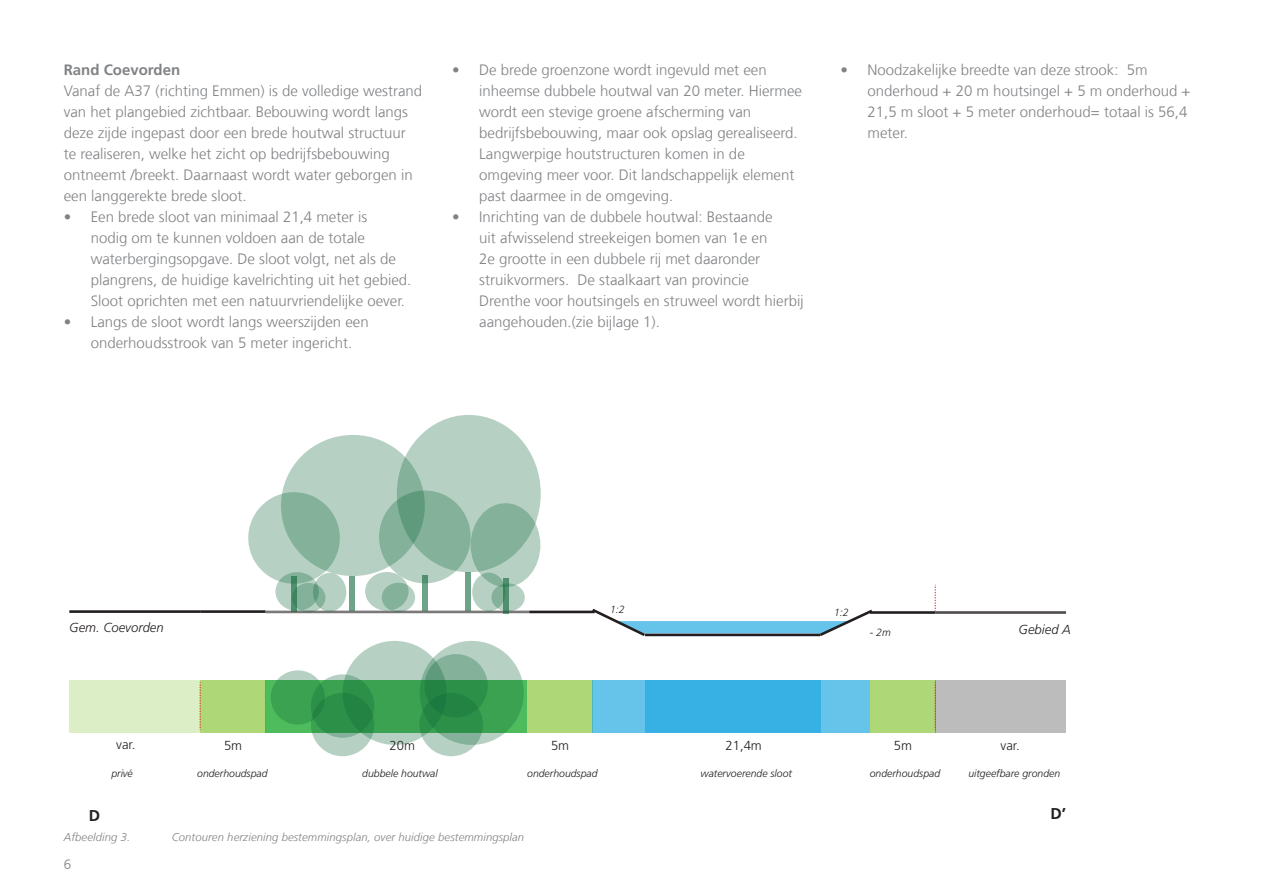
<style>
.page{position:relative;width:1263px;height:893px;background:#fff}
.page>*{position:absolute;margin:0;border:0;box-sizing:border-box;transform-origin:0 0}
.t1{font:700 15.75px "Frutiger LT Std";color:#231f20}
.Lopende_tekst_1{font:300 15px/21px "Frutiger LT Com";color:#808285}
.Lopende_tekst_1-2{font:700 15px "Frutiger LT Com";color:#808285}
.t2{font:300 13.5px "Frutiger LT Com";color:#808285}
.t3{font:300 13.05px "Frutiger LT Std";color:#231f20}
.t4{font:italic 300 13.05px "Frutiger LT Std";color:#231f20}
.t5{font:italic 300 11.25px "Frutiger LT Com";letter-spacing:.01em;color:#808285}
.t6{font:italic 300 10.5px "Frutiger LT Std";color:#231f20}
</style>
<div class="page">
<div style="left:69px;top:680px;width:131px;height:52px;background:#dceec5"></div>
<div style="left:200px;top:680px;width:66px;height:52px;background:#aed778"></div>
<div style="left:527px;top:680px;width:66px;height:52px;background:#aed778"></div>
<div style="left:870px;top:680px;width:65px;height:52px;background:#aed778"></div>
<div style="left:935px;top:680px;width:131px;height:52px;background:#bdbcbc"></div>
<hr style="left:69px;top:610px;width:131px;height:3px;background:#231f20">
<hr style="left:529px;top:611px;width:66px;height:2px;background:#231f20">
<hr style="left:200px;top:610px;width:66px;height:3px;background:#231f20">
<hr style="left:870px;top:611px;width:65px;height:3px;background:#231f20">
<hr style="left:935px;top:611px;width:131px;height:3px;background:#231f20">
<hr style="left:266px;top:611px;width:263px;height:2px;background:#231f20">
<div style="left:365px;top:572px;width:44px;height:39px;background:#b6d1c3;border-radius:50%"></div>
<div style="left:472px;top:573px;width:33px;height:38px;background:#b6d1c3;border-radius:50%"></div>
<div style="left:313px;top:573px;width:33px;height:39px;background:#b6d1c3;border-radius:50%"></div>
<svg style="left:491px;top:583px;width:34px;height:28px"></svg>
<svg style="left:382px;top:583px;width:33px;height:29px"></svg>
<svg style="left:275px;top:572px;width:44px;height:39px"></svg>
<svg style="left:292px;top:583px;width:33px;height:29px"></svg>
<svg style="left:248px;top:492px;width:92px;height:92px;fill:#b6d1c3"></svg>
<svg style="left:291px;top:576px;width:6px;height:35px"></svg>
<div style="left:379px;top:490px;width:92px;height:93px;background:#b6d1c3;border-radius:50%"></div>
<svg style="left:422px;top:575px;width:5px;height:36px"></svg>
<svg style="left:471px;top:503px;width:69px;height:84px;fill:#b6d1c3"></svg>
<svg style="left:503px;top:578px;width:5px;height:35px"></svg>
<svg style="left:281px;top:435px;width:144px;height:141px;fill:#b6d1c3"></svg>
<div style="left:349px;top:576px;width:6px;height:35px;background:#6da387"></div>
<svg style="left:397px;top:415px;width:144px;height:157px;fill:#b6d1c3"></svg>
<div style="left:465px;top:572px;width:6px;height:39px;background:#6da387"></div>
<div style="left:266px;top:680px;width:261px;height:52px;background:#4ebc5c"></div>
<svg style="left:343px;top:641px;width:104px;height:104px;fill:#b6d1c3"></svg>
<svg style="left:420px;top:641px;width:104px;height:104px;fill:#3aa251"></svg>
<svg style="left:271px;top:670px;width:54px;height:54px;fill:#3aa251"></svg>
<svg style="left:419px;top:693px;width:64px;height:63px"></svg>
<svg style="left:424px;top:654px;width:64px;height:63px"></svg>
<svg style="left:311px;top:693px;width:63px;height:63px"></svg>
<svg style="left:311px;top:674px;width:63px;height:64px;fill:#2c9049"></svg>
<div style="left:593px;top:680px;width:277px;height:52px;background:#66c3ea"></div>
<div style="left:645px;top:680px;width:175px;height:52px;background:#37b1e3"></div>
<svg style="left:589px;top:608px;width:286px;height:29px"></svg>
<svg style="left:935px;top:585px;width:1px;height:26px"></svg>
<svg style="left:935px;top:682px;width:1px;height:48px"></svg>
<svg style="left:200px;top:682px;width:1px;height:48px"></svg>
<p class="Lopende_tekst_1-2" style="left:64px;top:61px;width:118px">Rand Coevorden</p>
<p class="Lopende_tekst_1" style="left:64px;top:80px;width:360px">Vanaf de A37 (richting Emmen) is de volledige westrand van het plangebied zichtbaar. Bebouwing wordt langs deze zijde ingepast door een brede houtwal structuur<br>te realiseren, welke het zicht op bedrijfsbebouwing ontneemt /breekt. Daarnaast wordt water geborgen in een langgerekte brede sloot.</p>
<p class="Lopende_tekst_1" style="left:91px;top:206px;width:322px;text-indent:-27px">• Een brede sloot van minimaal 21,4 meter is<br>nodig om te kunnen voldoen aan de totale waterbergingsopgave. De sloot volgt, net als de plangrens, de huidige kavelrichting uit het gebied.<br>Sloot oprichten met een natuurvriendelijke oever.</p>
<p class="Lopende_tekst_1" style="left:91px;top:311px;width:279px;text-indent:-27px">• Langs de sloot wordt langs weerszijden een onderhoudsstrook van 5 meter ingericht.</p>
<p class="Lopende_tekst_1" style="left:479px;top:59px;width:324px;text-indent:-27px">• De brede groenzone wordt ingevuld met een inheemse dubbele houtwal van 20 meter. Hiermee wordt een stevige groene afscherming van bedrijfsbebouwing, maar ook opslag gerealiseerd.<br>Langwerpige houtstructuren komen in de omgeving meer voor. Dit landschappelijk element past daarmee in de omgeving.</p>
<p class="Lopende_tekst_1" style="left:479px;top:206px;width:326px;text-indent:-27px">• Inrichting van de dubbele houtwal: Bestaande<br>uit afwisselend streekeigen bomen van 1e en<br>2e grootte in een dubbele rij met daaronder struikvormers. De staalkaart van provincie Drenthe voor houtsingels en struweel wordt hierbij aangehouden.(zie bijlage 1).</p>
<p class="Lopende_tekst_1" style="left:867px;top:59px;width:324px;text-indent:-27px">• Noodzakelijke breedte van deze strook: 5m onderhoud + 20 m houtsingel + 5 m onderhoud + 21,5 m sloot + 5 meter onderhoud= totaal is 56,4 meter.</p>
<p class="t6" style="left:610px;top:604px;width:16px">1:2</p>
<p class="t6" style="left:834px;top:607px;width:16px">1:2</p>
<p class="t4" style="left:69px;top:620px;width:96px">Gem. Coevorden</p>
<p class="t6" style="left:870px;top:626px;width:22px">- 2m</p>
<p class="t4" style="left:1019px;top:622px;width:54px">Gebied A</p>
<p class="t3" style="left:725px;top:738px;width:38px">21,4m</p>
<p class="t3" style="left:390px;top:738px;width:27px">20m</p>
<p class="t3" style="left:116px;top:737px;width:21px">var.</p>
<p class="t3" style="left:224px;top:738px;width:20px">5m</p>
<p class="t3" style="left:551px;top:738px;width:20px">5m</p>
<p class="t3" style="left:894px;top:738px;width:20px">5m</p>
<p class="t3" style="left:1001px;top:738px;width:21px">var.</p>
<p class="t6" style="left:362px;top:767px;width:77px">dubbele houtwal</p>
<p class="t6" style="left:111px;top:767px;width:23px">privé</p>
<p class="t6" style="left:197px;top:767px;width:72px">onderhoudspad</p>
<p class="t6" style="left:527px;top:767px;width:72px">onderhoudspad</p>
<p class="t6" style="left:870px;top:767px;width:72px">onderhoudspad</p>
<p class="t6" style="left:968px;top:767px;width:93px">uitgeefbare gronden</p>
<p class="t6" style="left:700px;top:767px;width:93px">watervoerende sloot</p>
<p class="t1" style="left:89px;top:807px;width:13px">D</p>
<p class="t1" style="left:1050px;top:804px;width:17px">D’</p>
<p class="t5" style="left:64px;top:830px;width:68px">Afbeelding 3.</p>
<p class="t5" style="left:172px;top:830px;width:354px">Contouren herziening bestemmingsplan, over huidige bestemmingsplan</p>
<p class="t2" style="left:64px;top:856px;width:9px">6</p>
</div>
